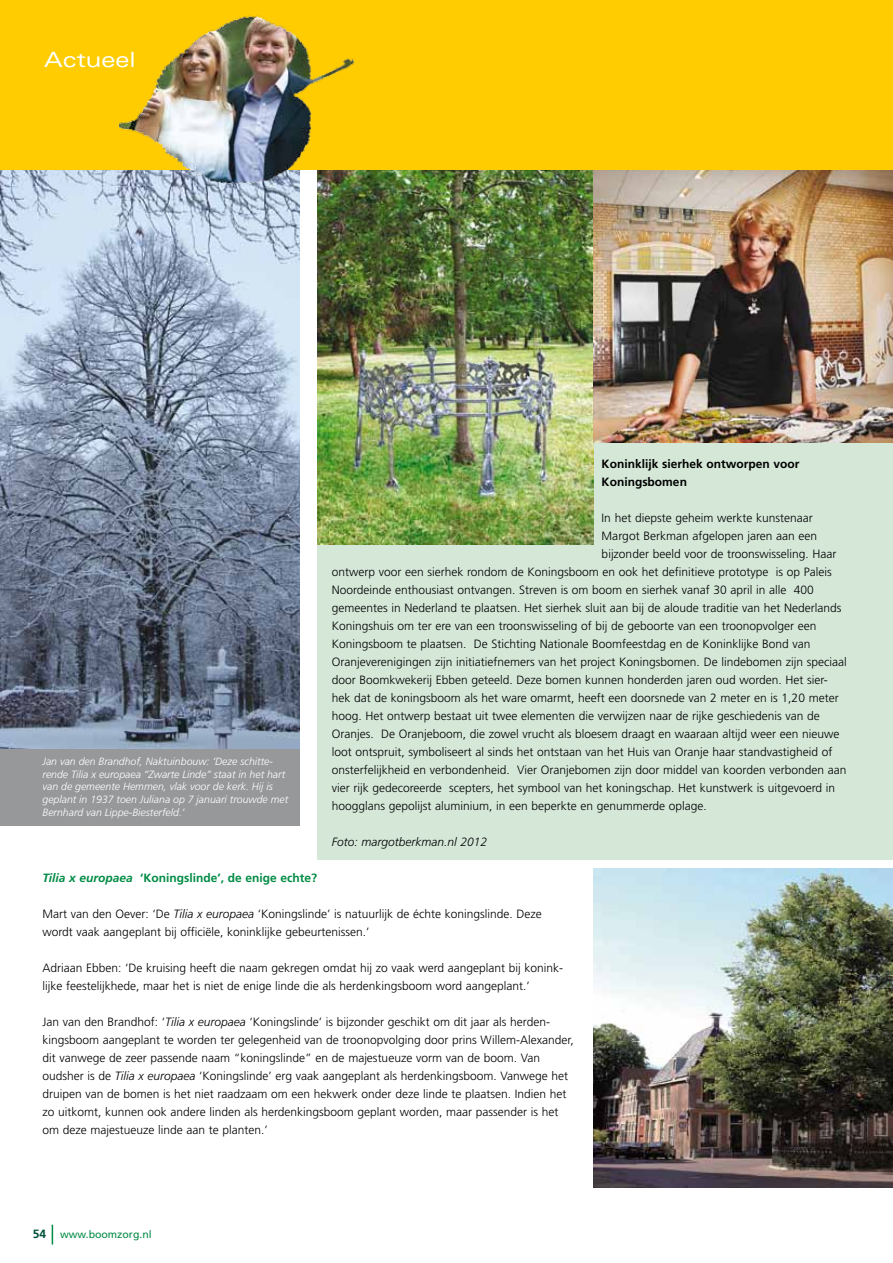
<style>
.page{position:relative;width:893px;height:1263px;background:#fff}
.page>*{position:absolute;margin:0;border:0;box-sizing:border-box;transform-origin:0 0}
.t1{font:expanded 21px "Univers";color:#fff}
.t2{font:300 12px/18px "Frutiger";color:#000}
.t3{font:700 12px/18px "Frutiger";color:#000}
.t4{font:700 12px "Frutiger";color:#008b45}
.t5{font:italic 300 12px "Frutiger";color:#000}
.t6{font:italic 300 10.5px/12.6px "Frutiger";color:#fff}
.t7{font:10.5px "Frutiger";color:#008b45}
.s1{font-style:italic}
.s2{font-weight:700;font-size:12px;color:#00523c}
</style>
<div class="page">
<svg style="left:52px;top:1225px;width:1px;height:19px"></svg>
<div style="left:318px;top:418px;width:575px;height:442px;background:#d5e8d8"></div>
<img style="left:0;top:170px;width:300px;height:579px">
<img style="left:318px;top:170px;width:275px;height:374px">
<img style="left:593px;top:170px;width:300px;height:273px">
<div style="left:0;top:749px;width:300px;height:76px;background:#97989a"></div>
<img style="left:593px;top:868px;width:300px;height:319px">
<div style="left:0;top:0;width:893px;height:170px;background:#fecc00"></div>
<img style="left:120px;top:15px;width:244px;height:180px">
<h1 class="t1" style="left:44px;top:47px;width:93px">Actueel</h1>
<h1 class="t1" style="left:22px;top:60px;width:89px">???????</h1>
<p class="t6" style="left:43px;top:755px;width:247px">Jan van den Brandhof, Naktuinbouw: ‘Deze schitte&shy;rende Tilia x europaea “Zwarte Linde” staat in het hart van de gemeente Hemmen, vlak voor de kerk. Hij is geplant in 1937 toen Juliana op 7 januari trouwde met Bernhard van Lippe-Biesterfeld.’</p>
<p class="t3" style="left:602px;top:455px;width:199px">Koninklijk sierhek ontworpen voor<br>Koningsbomen</p>
<p class="t2" style="left:602px;top:509px;width:213px">In het diepste geheim werkte kunstenaar</p>
<p class="t2" style="left:602px;top:527px;width:217px">Margot Berkman afgelopen jaren aan een</p>
<p class="t2" style="left:602px;top:545px;width:236px">bijzonder beeld voor de troonswisseling. Haar</p>
<p class="t2" style="left:332px;top:563px;width:502px">ontwerp voor een sierhek rondom de Koningsboom en ook het definitieve prototype is op Paleis</p>
<p class="t2" style="left:332px;top:581px;width:484px">Noordeinde enthousiast ontvangen. Streven is om boom en sierhek vanaf 30 april in alle 400</p>
<p class="t2" style="left:332px;top:599px;width:511px">gemeentes in Nederland te plaatsen. Het sierhek sluit aan bij de aloude traditie van het Nederlands</p>
<p class="t2" style="left:332px;top:617px;width:486px">Koningshuis om ter ere van een troonswisseling of bij de geboorte van een troonopvolger een</p>
<p class="t2" style="left:332px;top:635px;width:480px">Koningsboom te plaatsen. De Stichting Nationale Boomfeestdag en de Koninklijke Bond van</p>
<p class="t2" style="left:332px;top:653px;width:516px">Oranjeverenigingen zijn initiatiefnemers van het project Koningsbomen. De lindebomen zijn speciaal</p>
<p class="t2" style="left:332px;top:671px;width:498px">door Boomkwekerij Ebben geteeld. Deze bomen kunnen honderden jaren oud worden. Het sier-</p>
<p class="t2" style="left:332px;top:689px;width:508px">hek dat de koningsboom als het ware omarmt, heeft een doorsnede van 2 meter en is 1,20 meter</p>
<p class="t2" style="left:332px;top:707px;width:490px">hoog. Het ontwerp bestaat uit twee elementen die verwijzen naar de rijke geschiedenis van de</p>
<p class="t2" style="left:332px;top:725px;width:509px">Oranjes. De Oranjeboom, die zowel vrucht als bloesem draagt en waaraan altijd weer een nieuwe</p>
<p class="t2" style="left:332px;top:743px;width:502px">loot ontspruit, symboliseert al sinds het ontstaan van het Huis van Oranje haar standvastigheid of</p>
<p class="t2" style="left:332px;top:761px;width:516px">onsterfelijkheid en verbondenheid. Vier Oranjebomen zijn door middel van koorden verbonden aan</p>
<p class="t2" style="left:332px;top:779px;width:505px">vier rijk gedecoreerde scepters, het symbool van het koningschap. Het kunstwerk is uitgevoerd in</p>
<p class="t2" style="left:332px;top:797px;width:377px">hoogglans gepolijst aluminium, in een beperkte en genummerde oplage.</p>
<p class="t5" style="left:332px;top:835px;width:157px">Foto: margotberkman.nl 2012</p>
<p class="t4" style="left:43px;top:871px;width:276px"><span class="s1">Tilia x europaea</span> ‘Koningslinde’, de enige echte?</p>
<p class="t2" style="left:43px;top:905px;width:501px">Mart van den Oever: ‘De <span class="s1">Tilia x europaea</span> ‘Koningslinde’ is natuurlijk de échte koningslinde. Deze wordt vaak aangeplant bij officiële, koninklijke gebeurtenissen.’</p>
<p class="t2" style="left:43px;top:959px;width:522px">Adriaan Ebben: ‘De kruising heeft die naam gekregen omdat hij zo vaak werd aangeplant bij konink&shy;lijke feestelijkhede, maar het is niet de enige linde die als herdenkingsboom word aangeplant.’</p>
<p class="t2" style="left:43px;top:1013px;width:533px">Jan van den Brandhof: ‘<span class="s1">Tilia x europaea</span> ‘Koningslinde’ is bijzonder geschikt om dit jaar als herden&shy;kingsboom aangeplant te worden ter gelegenheid van de troonopvolging door prins Willem-Alexander, dit vanwege de zeer passende naam “koningslinde” en de majestueuze vorm van de boom. Van oudsher is de <span class="s1">Tilia x europaea</span> ‘Koningslinde’ erg vaak aangeplant als herdenkingsboom. Vanwege het druipen van de bomen is het niet raadzaam om een hekwerk onder deze linde te plaatsen. Indien het zo uitkomt, kunnen ook andere linden als herdenkingsboom geplant worden, maar passender is het om deze majestueuze linde aan te planten.’</p>
<p class="t7" style="left:33px;top:1228px;width:120px"><span class="s2">54</span> www.boomzorg.nl</p>
</div>
